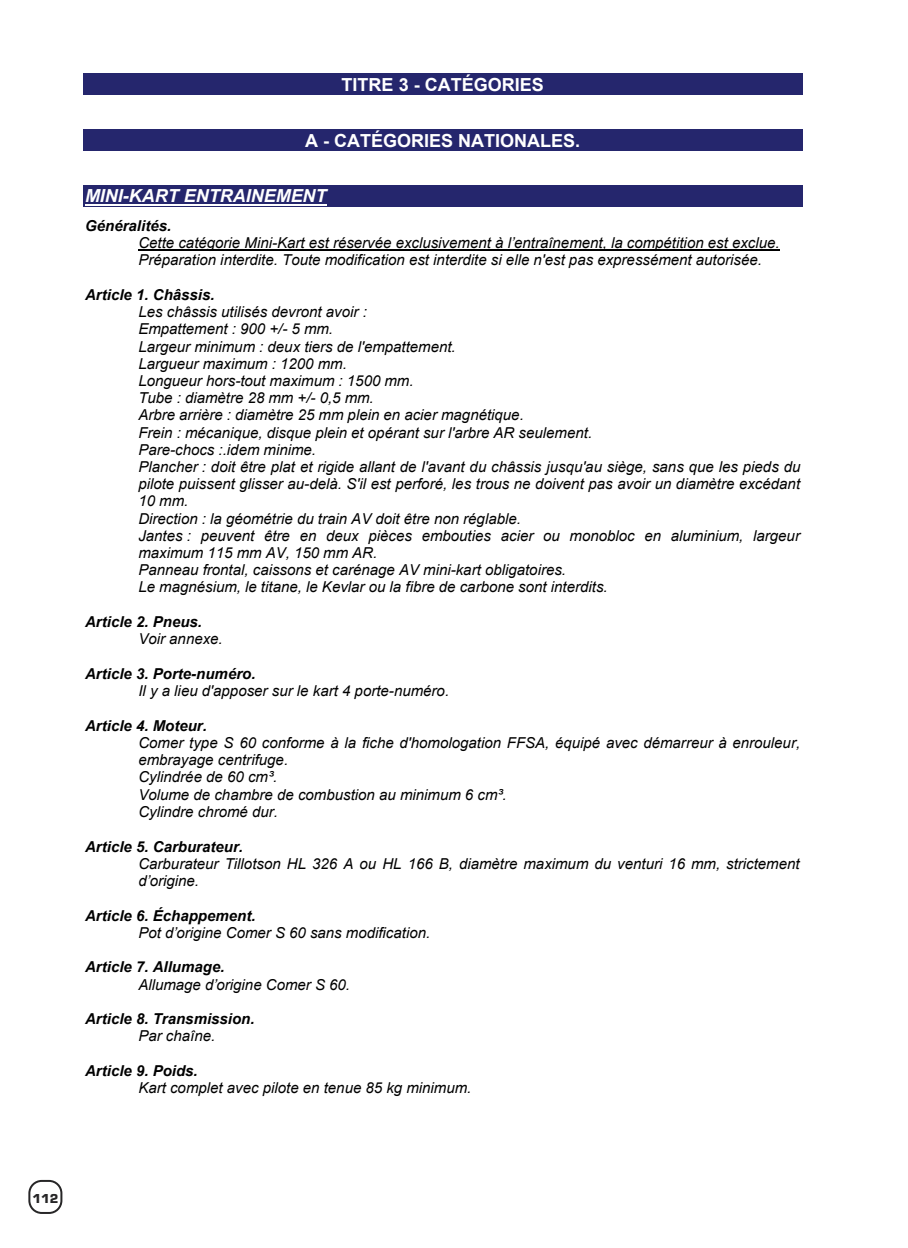
<style>
.page{position:relative;width:908px;height:1248px;background:#fff}
.page>*{position:absolute;margin:0;border:0;box-sizing:border-box;transform-origin:0 0}
.t1{font:18px "Arial Bold MT+WUKJAR";color:#fff}
.t2{font:18px "Arial Bold Italic MT+BOARIH";color:#fff}
.t3{font:15px/17.2px "Arial Italic MT+NICKWS";color:#000}
.t4{font:15px "Arial Bold Italic MT+BOARIH";color:#000}
.t5{font:700 12px "Eurostile";color:#272627}
</style>
<div class="page">
<div style="left:83px;top:74px;width:719px;height:21px;background:#25266d"></div>
<div style="left:83px;top:129px;width:719px;height:21px;background:#25266d"></div>
<div style="left:83px;top:185px;width:719px;height:21px;background:#25266d"></div>
<hr style="left:85px;top:204px;width:241px;height:2px;background:#fff">
<hr style="left:138px;top:250px;width:641px;height:1px;background:#000">
<svg style="left:28px;top:1179px;width:34px;height:34px"></svg>
<p class="t1" style="left:341px;top:75px;width:203px">TITRE 3 - CATÉGORIES</p>
<p class="t1" style="left:305px;top:130px;width:276px">A - CATÉGORIES NATIONALES.</p>
<p class="t2" style="left:85px;top:186px;width:243px">MINI-KART ENTRAINEMENT</p>
<p class="t4" style="left:85px;top:217px;width:88px">Généralités.</p>
<p class="t3" style="left:138px;top:234px;width:642px">Cette catégorie Mini-Kart est réservée exclusivement à l’entraînement, la compétition est exclue.<br>Préparation interdite. Toute modification est interdite si elle n'est pas expressément autorisée.</p>
<p class="t4" style="left:85px;top:286px;width:131px">Article 1. Châssis.</p>
<p class="t3" style="left:138px;top:303px;width:663px">Les châssis utilisés devront avoir :<br>Empattement : 900 +/- 5 mm.<br>Largeur minimum : deux tiers de l'empattement.<br>Largueur maximum : 1200 mm.<br>Longueur hors-tout maximum : 1500 mm.<br>Tube : diamètre 28 mm +/- 0,5 mm.<br>Arbre arrière : diamètre 25 mm plein en acier magnétique.<br>Frein : mécanique, disque plein et opérant sur l'arbre AR seulement.<br>Pare-chocs :.idem minime.<br>Plancher : doit être plat et rigide allant de l'avant du châssis jusqu'au siège, sans que les pieds du pilote puissent glisser au-delà. S'il est perforé, les trous ne doivent pas avoir un diamètre excédant 10 mm.<br>Direction : la géométrie du train AV doit être non réglable.<br>Jantes : peuvent être en deux pièces embouties acier ou monobloc en aluminium, largeur maximum 115 mm AV, 150 mm AR.<br>Panneau frontal, caissons et carénage AV mini-kart obligatoires.<br>Le magnésium, le titane, le Kevlar ou la fibre de carbone sont interdits.</p>
<p class="t4" style="left:85px;top:613px;width:118px">Article 2. Pneus.</p>
<p class="t3" style="left:138px;top:630px;width:86px">Voir annexe.</p>
<p class="t4" style="left:85px;top:665px;width:172px">Article 3. Porte-numéro.</p>
<p class="t3" style="left:138px;top:682px;width:312px">Il y a lieu d'apposer sur le kart 4 porte-numéro.</p>
<p class="t4" style="left:85px;top:717px;width:123px">Article 4. Moteur.</p>
<p class="t3" style="left:138px;top:734px;width:663px">Comer type S 60 conforme à la fiche d'homologation FFSA, équipé avec démarreur à enrouleur, embrayage centrifuge.<br>Cylindrée de 60 cm³.<br>Volume de chambre de combustion au minimum 6 cm³.<br>Cylindre chromé dur.</p>
<p class="t4" style="left:85px;top:837px;width:159px">Article 5. Carburateur.</p>
<p class="t3" style="left:138px;top:854px;width:662px">Carburateur Tillotson HL 326 A ou HL 166 B, diamètre maximum du venturi 16 mm, strictement d’origine.</p>
<p class="t4" style="left:85px;top:906px;width:172px">Article 6. Échappement.</p>
<p class="t3" style="left:138px;top:923px;width:293px">Pot d’origine Comer S 60 sans modification.</p>
<p class="t4" style="left:85px;top:958px;width:141px">Article 7. Allumage.</p>
<p class="t3" style="left:138px;top:975px;width:213px">Allumage d’origine Comer S 60.</p>
<p class="t4" style="left:85px;top:1010px;width:171px">Article 8. Transmission.</p>
<p class="t3" style="left:138px;top:1027px;width:78px">Par chaîne.</p>
<p class="t4" style="left:85px;top:1062px;width:114px">Article 9. Poids.</p>
<p class="t3" style="left:138px;top:1079px;width:334px">Kart complet avec pilote en tenue 85 kg minimum.</p>
<p class="t5" style="left:32px;top:1193px;width:27px">112</p>
</div>
